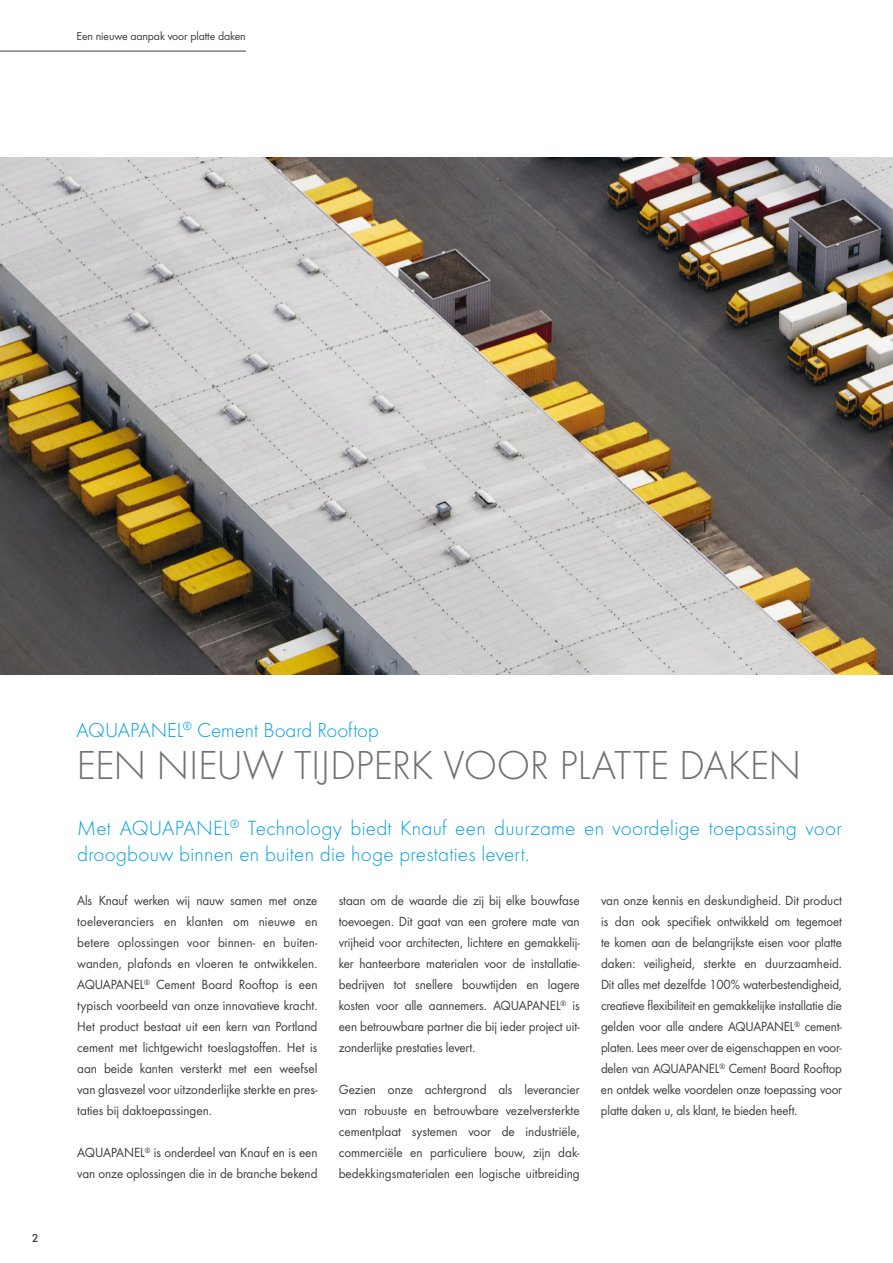
<style>
.page{position:relative;width:893px;height:1263px;background:#fff}
.page>*{position:absolute;margin:0;border:0;box-sizing:border-box;transform-origin:0 0}
.t1{font:300 42px "Futura";letter-spacing:-.01em;color:#707172}
.t2{font:300 21.3px/25.5px "Futura";letter-spacing:.01em;color:#009ee0}
.t3{font:300 21px "Futura";letter-spacing:-.005em;color:#009ee0}
.t4{font:13.8px/21px "Futura Boo";letter-spacing:-.005em;color:#3e3d40;text-align:justify;scale:.96 1}
.t5{font:13.8px/21px "Futura Boo";letter-spacing:-.005em;color:#3e3d40;text-align:justify}
.t6{font:12px "Futura Boo";letter-spacing:-.01em;color:#3e3d40}
.t7{font:500 12px "Futura";color:#3e3d40}
</style>
<div class="page">
<img style="left:0;top:157px;width:893px;height:517px">
<hr style="left:0;top:51px;width:246px;height:1px;background:#3e3d40">
<p class="t6" style="left:77px;top:29px;width:171px">Een nieuwe aanpak voor platte daken</p>
<p class="t7" style="left:32px;top:1231px;width:8px">2</p>
<h3 class="t3" style="left:77px;top:718px;width:304px">AQUAPANEL<sup>®</sup> Cement Board Rooftop</h3>
<h1 class="t1" style="left:77px;top:741px;width:726px">EEN NIEUW TIJDPERK VOOR PLATTE DAKEN</h1>
<h2 class="t2" style="left:77px;top:816px;width:766px">Met AQUAPANEL<sup>®</sup> Technology biedt Knauf een duurzame en voordelige toepassing voor droogbouw binnen en buiten die hoge prestaties levert.</h2>
<p class="t4" style="left:77px;top:890px;width:252px">Als Knauf werken wij nauw samen met onze toeleveranciers en klanten om nieuwe en betere oplossingen voor binnen- en buiten&shy;wanden, plafonds en vloeren te ontwikkelen.<br>AQUAPANEL<sup>®</sup> Cement Board Rooftop is een typisch voorbeeld van onze innovatieve kracht.<br>Het product bestaat uit een kern van Portland cement met lichtgewicht toeslagstoffen. Het is aan beide kanten versterkt met een weefsel van glasvezel voor uitzonderlijke sterkte en pres&shy;taties bij daktoepassingen.</p>
<p class="t4" style="left:77px;top:1142px;width:252px">AQUAPANEL<sup>®</sup> is onderdeel van Knauf en is een van onze oplossingen die in de branche bekend</p>
<p class="t4" style="left:339px;top:890px;width:253px">staan om de waarde die zij bij elke bouwfase toevoegen. Dit gaat van een grotere mate van vrijheid voor architecten, lichtere en gemakkelij&shy;ker hanteerbare materialen voor de installatie&shy;bedrijven tot snellere bouwtijden en lagere kosten voor alle aannemers. AQUAPANEL<sup>®</sup> is een betrouwbare partner die bij ieder project uit&shy;zonderlijke prestaties levert.</p>
<p class="t5" style="left:339px;top:1079px;width:242px">Gezien onze achtergrond als leverancier van robuuste en betrouwbare vezelversterkte cementplaat systemen voor de industriële, commerciële en particuliere bouw, zijn dak&shy;bedekkingsmaterialen een logische uitbreiding</p>
<p class="t5" style="left:601px;top:890px;width:242px">van onze kennis en deskundigheid. Dit product is dan ook specifiek ontwikkeld om tegemoet te komen aan de belangrijkste eisen voor platte daken: veiligheid, sterkte en duurzaamheid.<br>Dit alles met dezelfde 100% waterbestendigheid, creatieve flexibiliteit en gemakkelijke installatie die gelden voor alle andere AQUAPANEL<sup>®</sup> cement&shy;platen. Lees meer over de eigenschappen en voor&shy;delen van AQUAPANEL<sup>®</sup> Cement Board Rooftop en ontdek welke voordelen onze toepassing voor platte daken u, als klant, te bieden heeft.</p>
</div>
